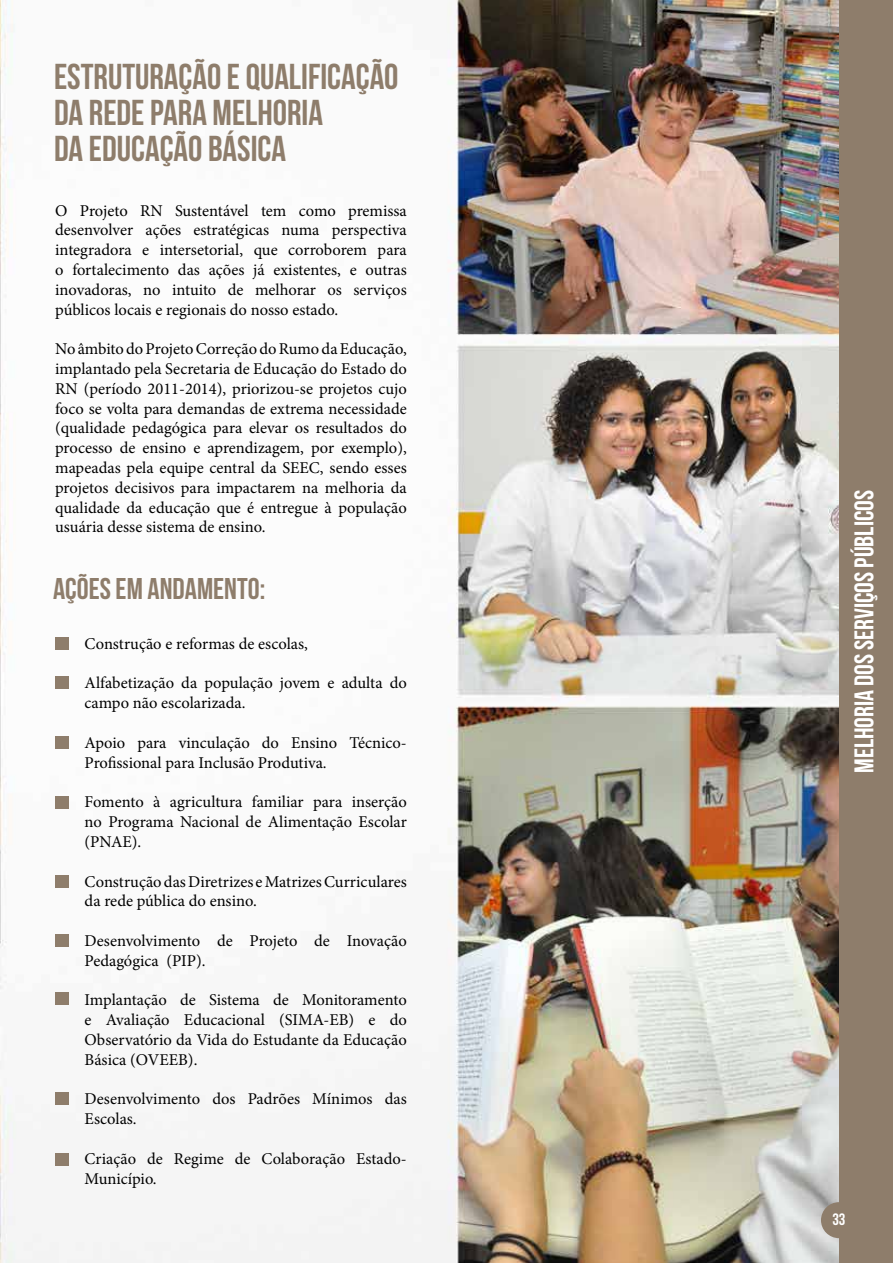
<style>
.page{position:relative;width:893px;height:1263px;background:#fff}
.page>*{position:absolute;margin:0;border:0;box-sizing:border-box;transform-origin:0 0}
.t1{font:36px/36px "Bebas Neue";color:#8e7d6b}
.t2{font:30px "Bebas Neue";color:#8e7d6b}
.t3{font:27px "Bebas Neue";color:#fff}
.t4{font:16.5px/19.8px "Minion Pro";color:#000}
.t5{font:16.5px "Bebas Neue";color:#fff}
</style>
<div class="page">
<img style="left:0;top:0;width:840px;height:1263px">
<div style="left:840px;top:0;width:53px;height:1263px;background:#8e7d6b"></div>
<div style="left:55px;top:637px;width:14px;height:12px;background:#8e7d6b"></div>
<div style="left:55px;top:676px;width:14px;height:13px;background:#8e7d6b"></div>
<div style="left:55px;top:736px;width:14px;height:13px;background:#8e7d6b"></div>
<div style="left:55px;top:796px;width:14px;height:12px;background:#8e7d6b"></div>
<div style="left:55px;top:875px;width:14px;height:13px;background:#8e7d6b"></div>
<div style="left:55px;top:934px;width:14px;height:13px;background:#8e7d6b"></div>
<div style="left:55px;top:992px;width:14px;height:13px;background:#8e7d6b"></div>
<div style="left:55px;top:1092px;width:14px;height:13px;background:#8e7d6b"></div>
<div style="left:55px;top:1153px;width:14px;height:12px;background:#8e7d6b"></div>
<div style="left:821px;top:1202px;width:36px;height:36px;background:#8e7d6b;border-radius:50%"></div>
<h1 class="t1" style="left:54px;top:58px;width:346px">ESTRUTURAÇÃO E QUALIFICAÇÃO<br>DA REDE PARA MELHORIA<br>DA EDUCAÇÃO BÁSICA</h1>
<p class="t4" style="left:55px;top:201px;width:353px;text-align:justify">O Projeto RN Sustentável tem como premissa desenvolver ações estratégicas numa perspectiva integradora e intersetorial, que corroborem para o fortalecimento das ações já existentes, e outras inovadoras, no intuito de melhorar os serviços públicos locais e regionais do nosso estado.</p>
<p class="t4" style="left:55px;top:339px;width:353px;text-align:justify">No âmbito do Projeto Correção do Rumo da Educação, implantado pela Secretaria de Educação do Estado do RN (período 2011-2014), priorizou-se projetos cujo foco se volta para demandas de extrema necessidade (qualidade pedagógica para elevar os resultados do processo de ensino e aprendizagem, por exemplo), mapeadas pela equipe central da SEEC, sendo esses projetos decisivos para impactarem na melhoria da qualidade da educação que é entregue à população usuária desse sistema de ensino.</p>
<h2 class="t2" style="left:53px;top:572px;width:214px">AÇÕES EM ANDAMENTO:</h2>
<p class="t4" style="left:85px;top:634px;width:225px">Construção e reformas de escolas,</p>
<p class="t4" style="left:85px;top:673px;width:324px">Alfabetização da população jovem e adulta do campo não escolarizada.</p>
<p class="t4" style="left:85px;top:733px;width:324px">Apoio para vinculação do Ensino Técnico-<br>Profissional para Inclusão Produtiva.</p>
<p class="t4" style="left:85px;top:792px;width:324px;text-align:justify">Fomento à agricultura familiar para inserção no Programa Nacional de Alimentação Escolar (PNAE).</p>
<p class="t4" style="left:85px;top:871px;width:324px">Construção das Diretrizes e Matrizes Curriculares da rede pública do ensino.</p>
<p class="t4" style="left:85px;top:931px;width:324px">Desenvolvimento de Projeto de Inovação<br>Pedagógica (PIP).</p>
<p class="t4" style="left:85px;top:990px;width:324px;text-align:justify">Implantação de Sistema de Monitoramento e Avaliação Educacional (SIMA-EB) e do Observatório da Vida do Estudante da Educação Básica (OVEEB).</p>
<p class="t4" style="left:85px;top:1089px;width:324px">Desenvolvimento dos Padrões Mínimos das<br>Escolas.</p>
<p class="t4" style="left:85px;top:1149px;width:324px">Criação de Regime de Colaboração Estado-<br>Município.</p>
<h3 class="t3" style="left:849px;top:773px;width:284px;rotate:-90deg">MELHORIA DOS SERVIÇOS PÚBLICOS</h3>
<p class="t5" style="left:832px;top:1210px;width:15px">33</p>
</div>
